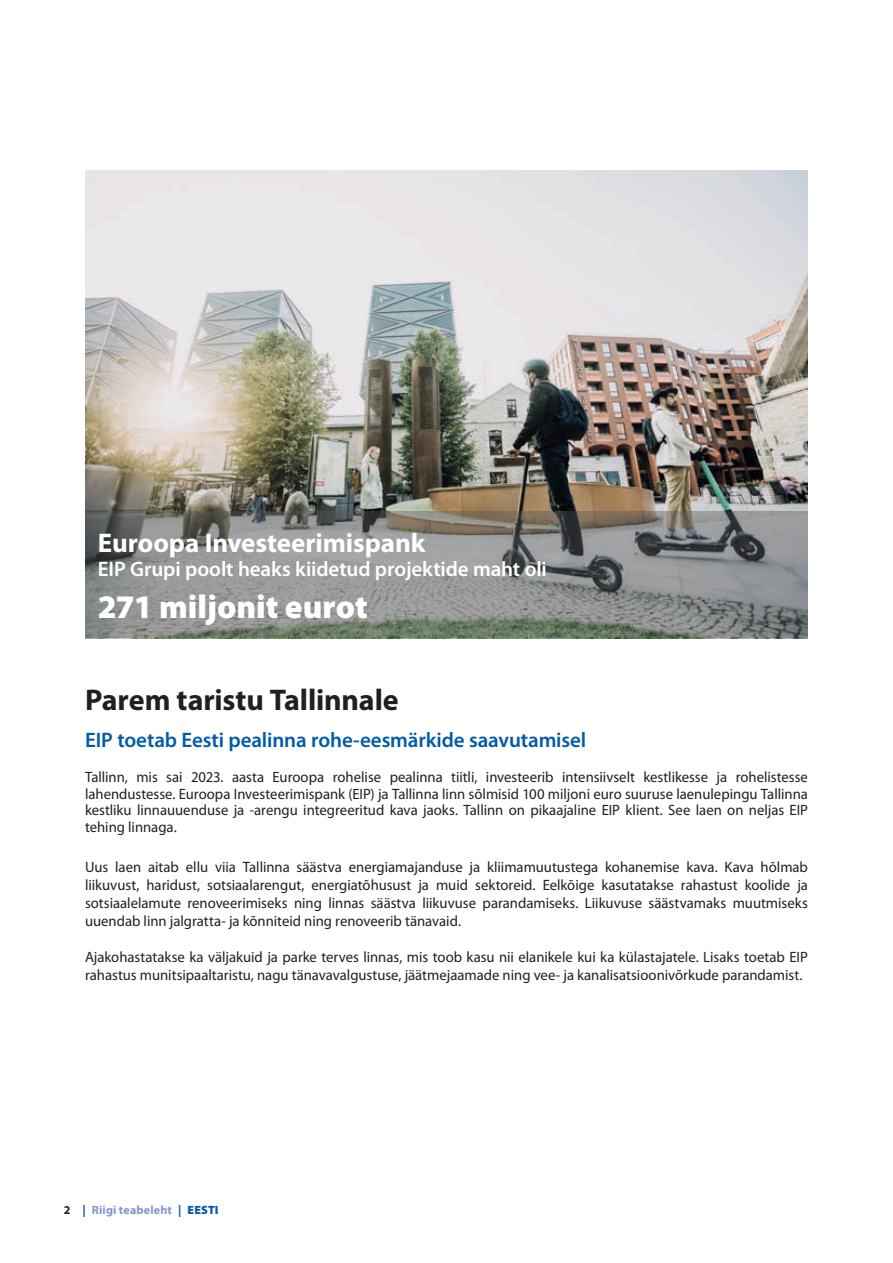
<style>
.page{position:relative;width:893px;height:1263px;background:#fff}
.page>*{position:absolute;margin:0;border:0;box-sizing:border-box;transform-origin:0 0}
._01_TITRE_PROJET{font:900 33px "Myriad Pro";color:#fff}
._01_TITRE_PROJET-2{font:700 30px "Myriad Pro";letter-spacing:-.005em;color:#231f20}
.BANDEAU_SUR_PHOTO{font:700 27px "Myriad Pro";letter-spacing:-.005em;color:#fff}
._01a_SOUS_TITRE_PROJ{font:600 21px "Myriad Pro";letter-spacing:-.005em;color:#015bab}
.BANDEAU_SUR_PHOTO-2{font:600 21px "Myriad Pro";letter-spacing:-.005em;color:#fff}
._01_TEXTE_COURANT{font:15px/18px "Myriad Pro";color:#231f20;text-align:justify}
._01b_SOUS_SOUS_TITRE{font:15px/16.5px "Myriad Pro";color:#231f20;text-align:justify}
.t1{font:700 12px "Myriad Pro";letter-spacing:.015em;color:#8198cd}
.s1{color:#231f20}
.s2{color:#015bab}
.s3{font-weight:900;color:#015bab}
</style>
<div class="page">
<img style="left:85px;top:170px;width:723px;height:341px">
<svg style="left:85px;top:511px;width:723px;height:127px;background:#858785"></svg>
<p class="BANDEAU_SUR_PHOTO" style="left:98px;top:528px;width:329px">Euroopa Investeerimispank</p>
<p class="BANDEAU_SUR_PHOTO-2" style="left:98px;top:557px;width:451px">EIP Grupi poolt heaks kiidetud projektide maht oli</p>
<p class="_01_TITRE_PROJET" style="left:98px;top:588px;width:271px">271 miljonit eurot</p>
<p class="_01_TITRE_PROJET-2" style="left:85px;top:683px;width:315px">Parem taristu Tallinnale</p>
<p class="_01a_SOUS_TITRE_PROJ" style="left:85px;top:728px;width:503px">EIP toetab Eesti pealinna rohe-eesmärkide saavutamisel</p>
<p class="_01b_SOUS_SOUS_TITRE" style="left:85px;top:769px;width:724px">Tallinn, mis sai 2023. aasta Euroopa rohelise pealinna tiitli, investeerib intensiivselt kestlikesse ja rohelistesse lahendustesse. Euroopa Investeerimispank (EIP) ja Tallinna linn sõlmisid 100 miljoni euro suuruse laenulepingu Tallinna kestliku linnauuenduse ja -arengu integreeritud kava jaoks. Tallinn on pikaajaline EIP klient. See laen on neljas EIP tehing linnaga.</p>
<p class="_01_TEXTE_COURANT" style="left:85px;top:858px;width:724px">Uus laen aitab ellu viia Tallinna säästva energiamajanduse ja kliimamuutustega kohanemise kava. Kava hõlmab liikuvust, haridust, sotsiaalarengut, energiatõhusust ja muid sektoreid. Eelkõige kasutatakse rahastust koolide ja sotsiaalelamute renoveerimiseks ning linnas säästva liikuvuse parandamiseks. Liikuvuse säästvamaks muutmiseks uuendab linn jalgratta- ja kõnniteid ning renoveerib tänavaid.</p>
<p class="_01_TEXTE_COURANT" style="left:85px;top:948px;width:724px">Ajakohastatakse ka väljakuid ja parke terves linnas, mis toob kasu nii elanikele kui ka külastajatele. Lisaks toetab EIP rahastus munitsipaaltaristu, nagu tänavavalgustuse, jäätmejaamade ning vee- ja kanalisatsioonivõrkude parandamist.</p>
<p class="t1" style="left:64px;top:1203px;width:156px"><span class="s1">2</span> <span class="s2">|</span> Riigi teabeleht <span class="s2">|</span> <span class="s3">EESTI</span></p>
</div>
